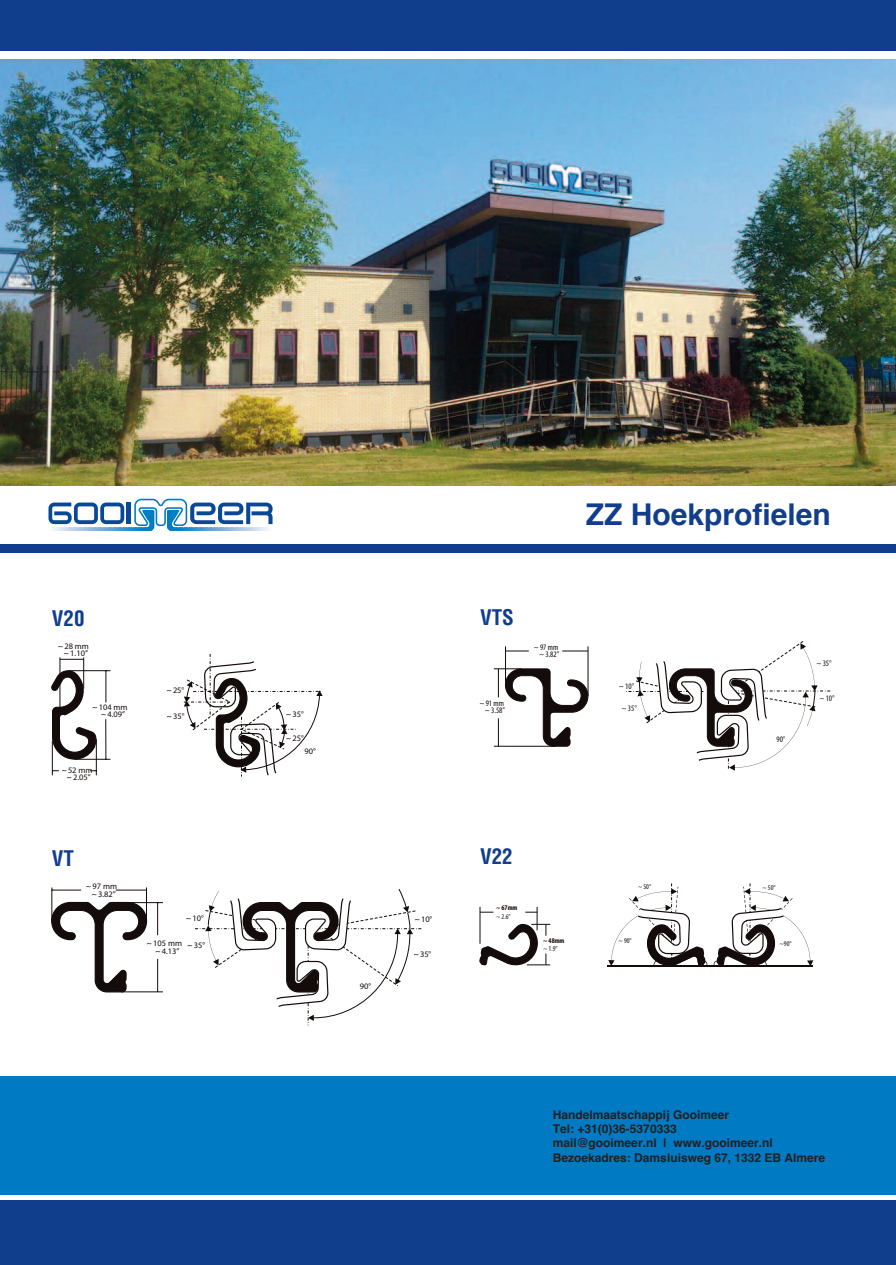
<style>
.page{position:relative;width:896px;height:1265px;background:#fff}
.page>*{position:absolute;margin:0;border:0;box-sizing:border-box;transform-origin:0 0}
.t1{font:700 30px "Helvetica";color:#103d8c}
.t2{font:700 condensed 21px "Helvetica";color:#103d8c}
.t3{font:700 12px/14.4px "Helvetica";color:#231f20}
.t4{font:condensed 8.4px/7.6px "Myriad Pro";color:#140c0a;text-align:center}
.t5{font:condensed 7.2px "Myriad Pro";color:#140c0a}
.t6{font:700 condensed 7.2px "Myriad Pro";color:#140c0a}
</style>
<div class="page">
<img style="left:0;top:59px;width:895px;height:426px">
<svg style="left:48px;top:499px;width:225px;height:32px"></svg>
<div style="left:0;top:1px;width:895px;height:50px;background:#103d8c"></div>
<div style="left:0;top:544px;width:895px;height:9px;background:#103d8c"></div>
<div style="left:0;top:1200px;width:895px;height:65px;background:#103d8c"></div>
<hr style="left:60px;top:657px;width:1px;height:54px;background:#140c0a">
<svg style="left:60px;top:659px;width:23px;height:1px"></svg>
<hr style="left:83px;top:657px;width:1px;height:31px;background:#140c0a">
<hr style="left:74px;top:759px;width:36px;height:1px;background:#140c0a">
<hr style="left:106px;top:671px;width:1px;height:31px;background:#140c0a">
<hr style="left:105px;top:719px;width:1px;height:40px;background:#140c0a">
<hr style="left:68px;top:670px;width:42px;height:1px;background:#140c0a">
<hr style="left:52px;top:741px;width:1px;height:34px;background:#140c0a">
<hr style="left:96px;top:739px;width:1px;height:36px;background:#140c0a">
<svg style="left:51px;top:670px;width:46px;height:90px"></svg>
<svg style="left:184px;top:654px;width:138px;height:123px"></svg>
<svg style="left:51px;top:901px;width:97px;height:92px"></svg>
<hr style="left:146px;top:887px;width:1px;height:34px;background:#140c0a">
<hr style="left:116px;top:890px;width:30px;height:1px;background:#140c0a">
<svg style="left:53px;top:890px;width:28px;height:1px"></svg>
<hr style="left:52px;top:887px;width:1px;height:34px;background:#140c0a">
<hr style="left:121px;top:991px;width:42px;height:1px;background:#140c0a">
<hr style="left:157px;top:959px;width:1px;height:33px;background:#140c0a">
<hr style="left:157px;top:902px;width:1px;height:33px;background:#140c0a">
<hr style="left:114px;top:902px;width:49px;height:1px;background:#140c0a">
<svg style="left:195px;top:889px;width:226px;height:136px"></svg>
<svg style="left:626px;top:641px;width:204px;height:130px"></svg>
<hr style="left:587px;top:646px;width:1px;height:50px;background:#140c0a">
<svg style="left:562px;top:651px;width:26px;height:1px"></svg>
<svg style="left:506px;top:651px;width:22px;height:1px"></svg>
<hr style="left:505px;top:646px;width:1px;height:37px;background:#140c0a">
<hr style="left:493px;top:746px;width:62px;height:1px;background:#140c0a">
<svg style="left:493px;top:668px;width:95px;height:78px"></svg>
<hr style="left:607px;top:965px;width:205px;height:2px;background:#140c0a">
<svg style="left:713px;top:883px;width:100px;height:84px"></svg>
<svg style="left:608px;top:883px;width:99px;height:82px"></svg>
<svg style="left:479px;top:907px;width:71px;height:59px"></svg>
<div style="left:0;top:1076px;width:895px;height:118px;background:#007ac2"></div>
<h1 class="t1" style="left:585px;top:502px;width:246px">ZZ Hoekprofielen</h1>
<h2 class="t2" style="left:52px;top:610px;width:34px">V20</h2>
<h2 class="t2" style="left:480px;top:609px;width:35px">VTS</h2>
<p class="t4" style="left:58px;top:643px;width:32px">~ 28 mm</p>
<p class="t4" style="left:64px;top:650px;width:25px">~ 1.10”</p>
<p class="t4" style="left:533px;top:644px;width:27px;line-height:7.2px;text-align:right">~ 97 mm ~ 3.82”</p>
<p class="t4" style="left:816px;top:660px;width:17px">~ 35°</p>
<p class="t4" style="left:167px;top:687px;width:19px">~ 25°</p>
<p class="t4" style="left:618px;top:683px;width:17px">~ 10°</p>
<p class="t4" style="left:92px;top:704px;width:37px">~ 104 mm</p>
<p class="t4" style="left:101px;top:711px;width:25px">~ 4.09”</p>
<p class="t4" style="left:167px;top:713px;width:19px">~ 35°</p>
<p class="t4" style="left:286px;top:711px;width:19px">~ 35°</p>
<p class="t4" style="left:479px;top:699px;width:26px">~ 91 mm</p>
<p class="t4" style="left:485px;top:707px;width:22px">~ 3.58”</p>
<p class="t4" style="left:621px;top:705px;width:17px">~ 35°</p>
<p class="t4" style="left:819px;top:695px;width:17px">~ 10°</p>
<p class="t4" style="left:286px;top:735px;width:19px">~ 25°</p>
<p class="t4" style="left:776px;top:736px;width:10px">90°</p>
<p class="t4" style="left:304px;top:748px;width:13px">90°</p>
<p class="t4" style="left:62px;top:767px;width:32px">~ 52 mm</p>
<p class="t4" style="left:67px;top:774px;width:25px">~ 2.05”</p>
<h2 class="t2" style="left:52px;top:850px;width:24px">VT</h2>
<h2 class="t2" style="left:480px;top:849px;width:34px">V22</h2>
<p class="t4" style="left:86px;top:883px;width:32px">~ 97 mm ~ 3.82”</p>
<p class="t5" style="left:638px;top:884px;width:14px">~ 50°</p>
<p class="t5" style="left:762px;top:885px;width:14px">~ 50°</p>
<p class="t4" style="left:186px;top:915px;width:19px">~ 10°</p>
<p class="t4" style="left:414px;top:916px;width:19px">~ 10°</p>
<p class="t6" style="left:496px;top:905px;width:23px">~ 67mm</p>
<p class="t5" style="left:496px;top:913px;width:16px">~ 2.6”</p>
<p class="t4" style="left:147px;top:940px;width:37px">~ 105 mm</p>
<p class="t4" style="left:187px;top:941px;width:19px">~ 35°</p>
<p class="t4" style="left:155px;top:948px;width:25px">~ 4.13”</p>
<p class="t4" style="left:413px;top:951px;width:19px">~ 35°</p>
<p class="t6" style="left:543px;top:938px;width:23px">~ 48mm</p>
<p class="t5" style="left:543px;top:945px;width:16px">~ 1.9”</p>
<p class="t5" style="left:618px;top:938px;width:14px">~ 90°</p>
<p class="t5" style="left:779px;top:941px;width:13px">~90°</p>
<p class="t4" style="left:360px;top:982px;width:13px">90°</p>
<h3 class="t3" style="left:552px;top:1108px;width:274px">Handelmaatschappij Gooimeer<br>Tel: +31(0)36-5370333<br>mail@gooimeer.nl | www.gooimeer.nl Bezoekadres: Damsluisweg 67, 1332 EB Almere</h3>
</div>
